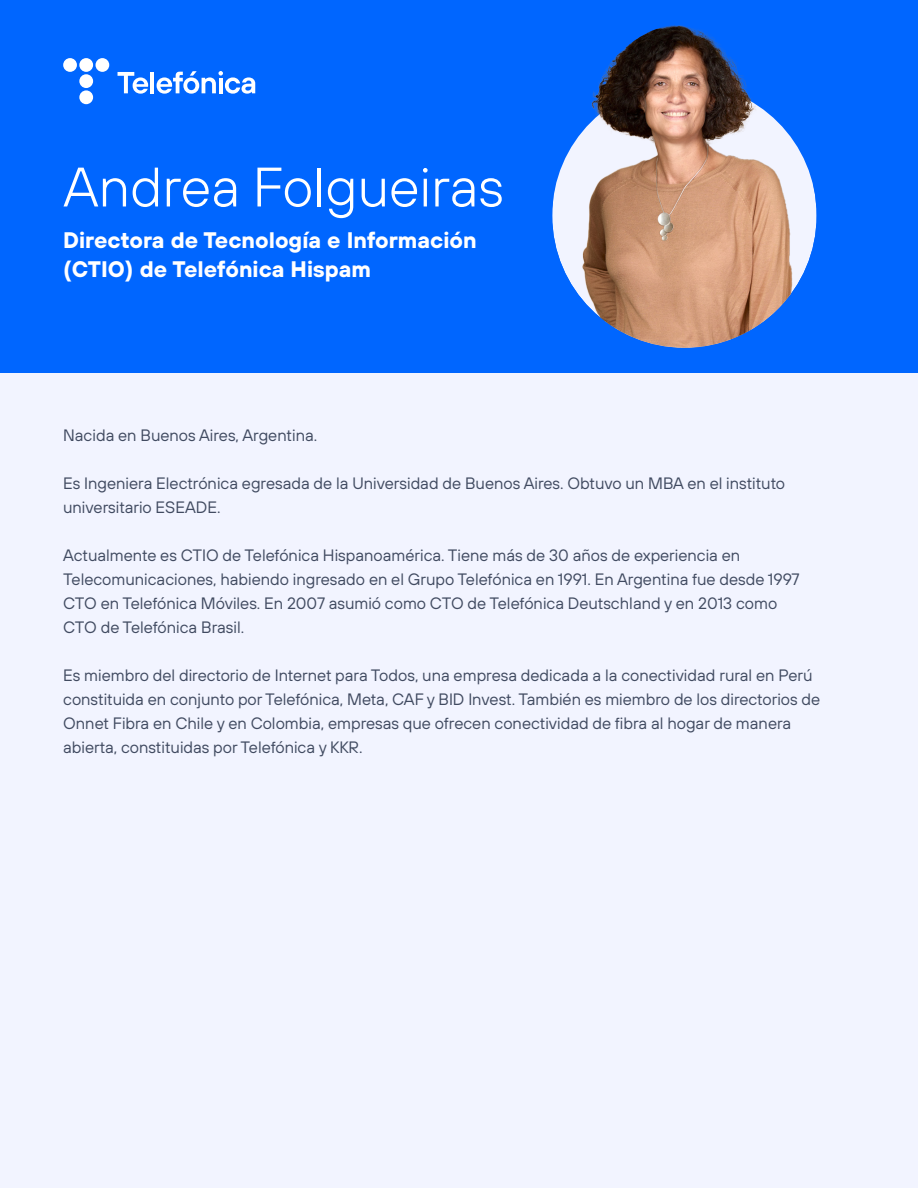
<style>
.page{position:relative;width:918px;height:1188px;background:#fff}
.page>*{position:absolute;margin:0;border:0;box-sizing:border-box;transform-origin:0 0}
.t1{font:300 55.5px "Tele Sans";color:#fff}
.t2{font:700 22.5px/28.5px "Tele Sans";color:#fff}
.t3{font:16.5px/24px "Tele Sans";color:#414b61}
</style>
<div class="page">
<div style="left:0;top:341px;width:918px;height:847px;background:#f2f4ff"></div>
<div style="left:0;top:0;width:918px;height:372px;background:#06f"></div>
<div style="left:63px;top:58px;width:14px;height:14px;background:#fff;border-radius:50%"></div>
<div style="left:79px;top:58px;width:14px;height:14px;background:#fff;border-radius:50%"></div>
<div style="left:96px;top:58px;width:13px;height:14px;background:#fff;border-radius:50%"></div>
<div style="left:79px;top:74px;width:14px;height:14px;background:#fff;border-radius:50%"></div>
<div style="left:79px;top:90px;width:14px;height:14px;background:#fff;border-radius:50%"></div>
<svg style="left:118px;top:72px;width:30px;height:22px"></svg>
<hr style="left:150px;top:72px;width:4px;height:21px;background:#fff">
<svg style="left:157px;top:71px;width:98px;height:23px"></svg>
<svg style="left:552px;top:155px;width:265px;height:121px;fill:#f2f4ff"></svg>
<img style="left:553px;top:25px;width:249px;height:323px">
<h1 class="t1" style="left:63px;top:152px;width:442px">Andrea Folgueiras</h1>
<h2 class="t2" style="left:63px;top:226px;width:415px">Directora de Tecnología e Información (CTIO) de Telefónica Hispam</h2>
<p class="t3" style="left:63px;top:423px;width:256px">Nacida en Buenos Aires, Argentina.</p>
<p class="t3" style="left:63px;top:471px;width:724px">Es Ingeniera Electrónica egresada de la Universidad de Buenos Aires. Obtuvo un MBA en el instituto universitario ESEADE.</p>
<p class="t3" style="left:63px;top:543px;width:738px">Actualmente es CTIO de Telefónica Hispanoamérica. Tiene más de 30 años de experiencia en Telecomunicaciones, habiendo ingresado en el Grupo Telefónica en 1991. En Argentina fue desde 1997<br>CTO en Telefónica Móviles. En 2007 asumió como CTO de Telefónica Deutschland y en 2013 como CTO de Telefónica Brasil.</p>
<p class="t3" style="left:63px;top:663px;width:759px">Es miembro del directorio de Internet para Todos, una empresa dedicada a la conectividad rural en Perú constituida en conjunto por Telefónica, Meta, CAF y BID Invest. También es miembro de los directorios de Onnet Fibra en Chile y en Colombia, empresas que ofrecen conectividad de fibra al hogar de manera abierta, constituidas por Telefónica y KKR.</p>
</div>
